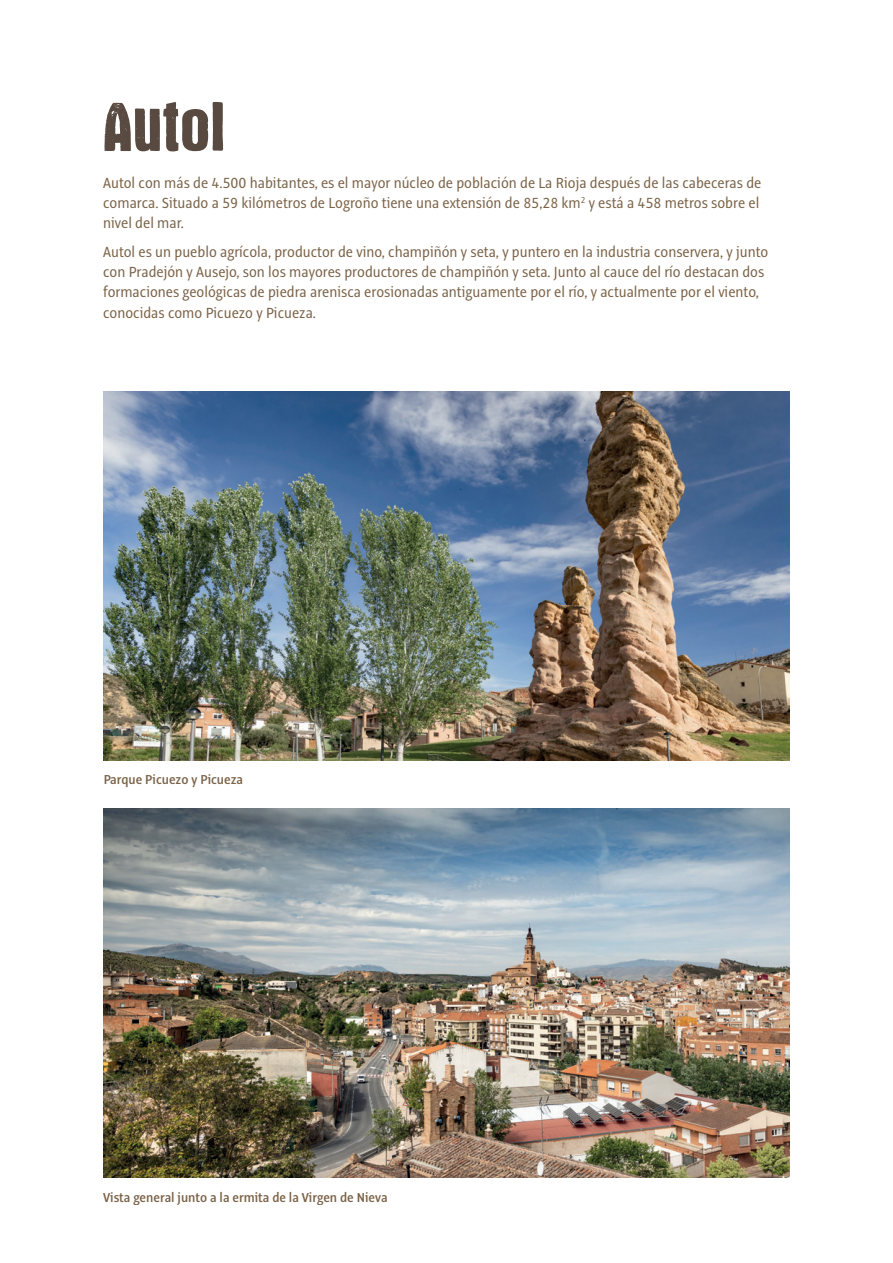
<style>
.page{position:relative;width:893px;height:1263px;background:#fff}
.page>*{position:absolute;margin:0;border:0;box-sizing:border-box;transform-origin:0 0}
.t1{font:72px "Victor";color:#594a41}
.t2{font:16.2px/20.2px "Alto Pro Con";color:#7a6247}
.t3{font:600 14.25px "Alto Pro Con";color:#7a6247}
</style>
<div class="page">
<img style="left:103px;top:391px;width:687px;height:369px">
<img style="left:103px;top:808px;width:687px;height:370px">
<h1 class="t1" style="left:103px;top:90px;width:124px">Autol</h1>
<p class="t2" style="left:103px;top:172px;width:660px">Autol con más de 4.500 habitantes, es el mayor núcleo de población de La Rioja después de las cabeceras de comarca. Situado a 59 kilómetros de Logroño tiene una extensión de 85,28 km<sup>2</sup> y está a 458 metros sobre el nivel del mar.</p>
<p class="t2" style="left:103px;top:242px;width:667px">Autol es un pueblo agrícola, productor de vino, champiñón y seta, y puntero en la industria conservera, y junto con Pradejón y Ausejo, son los mayores productores de champiñón y seta. Junto al cauce del río destacan dos formaciones geológicas de piedra arenisca erosionadas antiguamente por el río, y actualmente por el viento, conocidas como Picuezo y Picueza.</p>
<p class="t3" style="left:103px;top:771px;width:142px">Parque Picuezo y Picueza</p>
<p class="t3" style="left:103px;top:1188px;width:286px">Vista general junto a la ermita de la Virgen de Nieva</p>
</div>
